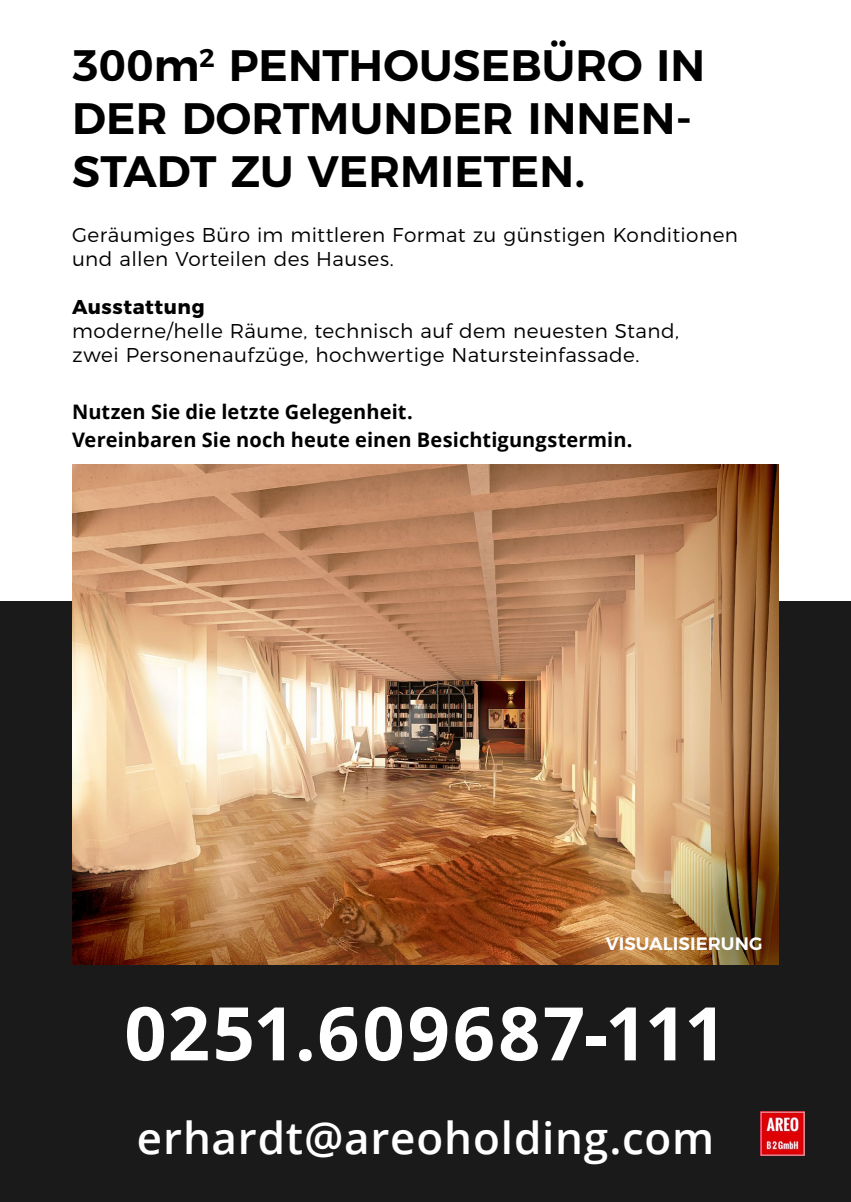
<style>
.page{position:relative;width:851px;height:1202px;background:#fff}
.page>*{position:absolute;margin:0;border:0;box-sizing:border-box;transform-origin:0 0}
.t1{font:700 74px "Open Sans";letter-spacing:.035em;color:#fff}
.t2{font:600 44px/52.8px "Montserrat";color:#000}
.t3{font:600 44px "Open Sans";letter-spacing:.02em;color:#fff}
.t4{font:300 20px/24px "Montserrat";letter-spacing:.02em;color:#000}
.t5{font:700 20px/28px "Open Sans";letter-spacing:.005em;color:#000}
.t6{font:700 20px "Montserrat";letter-spacing:.03em;color:#000}
.t7{font:600 18px "Montserrat";letter-spacing:.005em;color:#fff}
</style>
<div class="page">
<div style="left:0;top:601px;width:850px;height:601px;background:#1a1a1a"></div>
<img style="left:72px;top:465px;width:706px;height:499px">
<img style="left:760px;top:1111px;width:44px;height:44px">
<h2 class="t2" style="left:72px;top:36px;width:634px">300m<sup>2</sup> PENTHOUSEBÜRO IN<br>DER DORTMUNDER INNEN-<br>STADT ZU VERMIETEN.</h2>
<p class="t4" style="left:72px;top:221px;width:667px">Geräumiges Büro im mittleren Format zu günstigen Konditionen und allen Vorteilen des Hauses.</p>
<p class="t6" style="left:72px;top:290px;width:134px">Ausstattung</p>
<p class="t4" style="left:72px;top:317px;width:608px">moderne/helle Räume, technisch auf dem neuesten Stand, zwei Personenaufzüge, hochwertige Natursteinfassade.</p>
<p class="t5" style="left:72px;top:397px;width:562px">Nutzen Sie die letzte Gelegenheit.<br>Vereinbaren Sie noch heute einen Besichtigungstermin.</p>
<p class="t7" style="left:605px;top:929px;width:158px">VISUALISIERUNG</p>
<h1 class="t1" style="left:124px;top:981px;width:603px">0251.609687-111</h1>
<h2 class="t3" style="left:137px;top:1108px;width:579px">erhardt@areoholding.com</h2>
</div>
